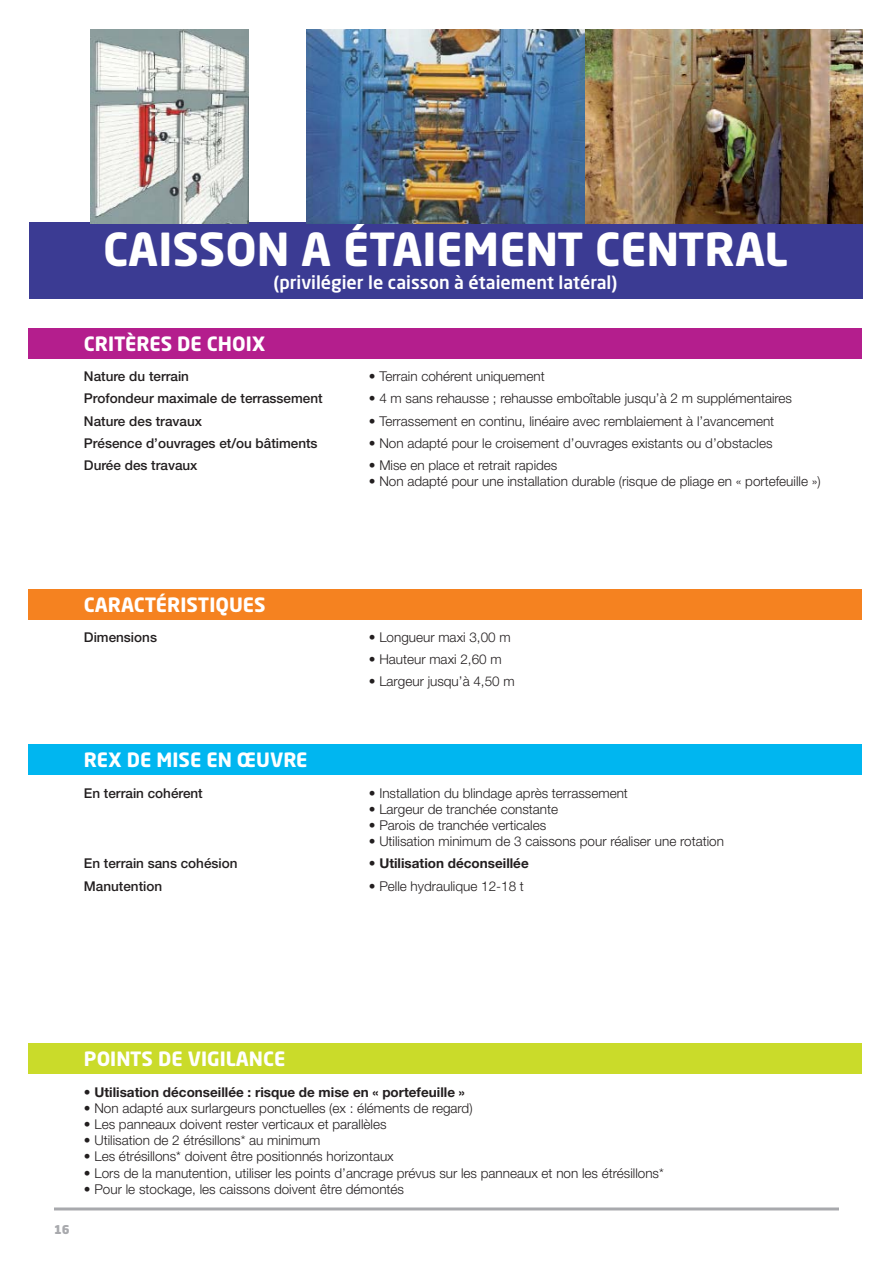
<style>
.page{position:relative;width:893px;height:1263px;background:#fff}
.page>*{position:absolute;margin:0;border:0;box-sizing:border-box;transform-origin:0 0}
.t1{font:700 45px "Neo Sans Std";color:#fff}
.Inter{font:700 19.5px "Neo Sans Std";color:#fff}
.t2{font:500 18px "Neo Sans Std";color:#fff}
.Courant{font:300 13.5px "Helvetica Neue LT Pro";color:#231f20}
.Courant-2{font:500 13.5px "Helvetica Neue LT Pro";color:#231f20}
.Courant-3{font:700 13.5px "Helvetica Neue LT Pro";color:#231f20}
.t3{font:900 12px "Neo Sans Std";color:#a8a9ad}
</style>
<div class="page">
<hr style="left:54px;top:1207px;width:785px;height:3px;background:#a8a9ad">
<div style="left:30px;top:222px;width:833px;height:77px;background:#3b3b93"></div>
<img style="left:90px;top:30px;width:159px;height:193px">
<img style="left:306px;top:30px;width:556px;height:193px">
<div style="left:29px;top:1043px;width:833px;height:31px;background:#cadb2a"></div>
<div style="left:29px;top:744px;width:833px;height:31px;background:#00b6f0"></div>
<div style="left:29px;top:589px;width:833px;height:30px;background:#f58220"></div>
<div style="left:29px;top:328px;width:833px;height:31px;background:#b41e8d"></div>
<p class="t1" style="left:103px;top:221px;width:686px">CAISSON A ÉTAIEMENT CENTRAL</p>
<p class="t2" style="left:273px;top:271px;width:346px">(privilégier le caisson à étaiement latéral)</p>
<p class="Inter" style="left:84px;top:331px;width:183px">CRITÈRES DE CHOIX</p>
<p class="Courant-2" style="left:84px;top:368px;width:107px">Nature du terrain</p>
<p class="Courant" style="left:369px;top:368px;width:177px">• Terrain cohérent uniquement</p>
<p class="Courant-2" style="left:84px;top:391px;width:240px">Profondeur maximale de terrassement</p>
<p class="Courant" style="left:369px;top:390px;width:425px">• 4 m sans rehausse ; rehausse emboîtable jusqu’à 2 m supplémentaires</p>
<p class="Courant-2" style="left:84px;top:413px;width:120px">Nature des travaux</p>
<p class="Courant" style="left:369px;top:413px;width:407px">• Terrassement en continu, linéaire avec remblaiement à l’avancement</p>
<p class="Courant-2" style="left:84px;top:435px;width:235px">Présence d’ouvrages et/ou bâtiments</p>
<p class="Courant" style="left:369px;top:435px;width:405px">• Non adapté pour le croisement d’ouvrages existants ou d’obstacles</p>
<p class="Courant-2" style="left:84px;top:457px;width:115px">Durée des travaux</p>
<p class="Courant" style="left:369px;top:457px;width:190px">• Mise en place et retrait rapides</p>
<p class="Courant" style="left:369px;top:473px;width:453px">• Non adapté pour une installation durable (risque de pliage en « portefeuille »)</p>
<p class="Inter" style="left:84px;top:592px;width:183px">CARACTÉRISTIQUES</p>
<p class="Courant-2" style="left:84px;top:629px;width:75px">Dimensions</p>
<p class="Courant" style="left:369px;top:629px;width:143px">• Longueur maxi 3,00 m</p>
<p class="Courant" style="left:369px;top:651px;width:134px">• Hauteur maxi 2,60 m</p>
<p class="Courant" style="left:369px;top:673px;width:147px">• Largeur jusqu’à 4,50 m</p>
<p class="Inter" style="left:84px;top:748px;width:225px">REX DE MISE EN ŒUVRE</p>
<p class="Courant-2" style="left:84px;top:785px;width:120px">En terrain cohérent</p>
<p class="Courant" style="left:369px;top:785px;width:261px">• Installation du blindage après terrassement</p>
<p class="Courant" style="left:369px;top:801px;width:191px">• Largeur de tranchée constante</p>
<p class="Courant" style="left:369px;top:817px;width:179px">• Parois de tranchée verticales</p>
<p class="Courant" style="left:369px;top:833px;width:357px">• Utilisation minimum de 3 caissons pour réaliser une rotation</p>
<p class="Courant-2" style="left:84px;top:856px;width:155px">En terrain sans cohésion</p>
<p class="Courant-3" style="left:369px;top:855px;width:161px">• Utilisation déconseillée</p>
<p class="Courant-2" style="left:84px;top:878px;width:80px">Manutention</p>
<p class="Courant" style="left:369px;top:877px;width:157px">• Pelle hydraulique 12-18 t</p>
<p class="t3" style="left:54px;top:1222px;width:17px">16</p>
<p class="Inter" style="left:84px;top:1046px;width:203px">POINTS DE VIGILANCE</p>
<p class="Courant-3" style="left:84px;top:1083px;width:382px">• Utilisation déconseillée : risque de mise en « portefeuille »</p>
<p class="Courant" style="left:84px;top:1100px;width:390px">• Non adapté aux surlargeurs ponctuelles (ex : éléments de regard)</p>
<p class="Courant" style="left:84px;top:1116px;width:304px">• Les panneaux doivent rester verticaux et parallèles</p>
<p class="Courant" style="left:84px;top:1132px;width:238px">• Utilisation de 2 étrésillons* au minimum</p>
<p class="Courant" style="left:84px;top:1148px;width:311px">• Les étrésillons* doivent être positionnés horizontaux</p>
<p class="Courant" style="left:84px;top:1164px;width:581px">• Lors de la manutention, utiliser les points d’ancrage prévus sur les panneaux et non les étrésillons*</p>
<p class="Courant" style="left:84px;top:1181px;width:322px">• Pour le stockage, les caissons doivent être démontés</p>
</div>
